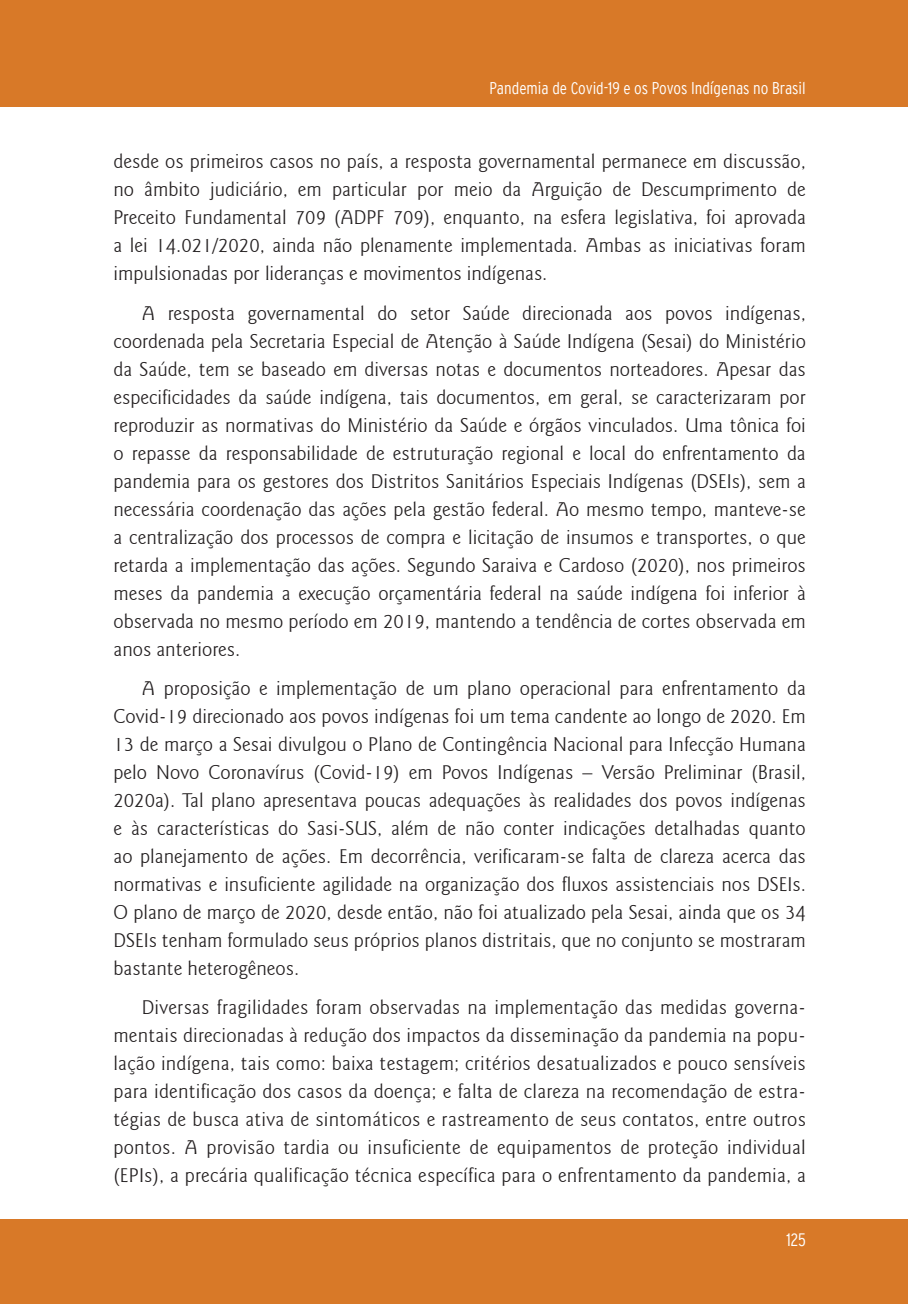
<style>
.page{position:relative;width:908px;height:1304px;background:#fff}
.page>*{position:absolute;margin:0;border:0;box-sizing:border-box;transform-origin:0 0}
.corpo_do_texto{font:300 20px/28px "Goudy Sans IT Cby BT";color:#231f20;text-align:justify}
.t1{font:300 condensed 18px "Interstate";color:#fff}
.t2{font:300 condensed 17px "Interstate";color:#fff}
</style>
<div class="page">
<div style="left:0;top:1219px;width:907px;height:85px;background:#d87928"></div>
<div style="left:0;top:0;width:907px;height:107px;background:#d87928"></div>
<p class="t2" style="left:489px;top:78px;width:317px">Pandemia de Covid-19 e os Povos Indígenas no Brasil</p>
<p class="corpo_do_texto" style="left:113px;top:148px;width:693px">desde os primeiros casos no país, a resposta governamental permanece em discussão, no âmbito judiciário, em particular por meio da Arguição de Descumprimento de Preceito Fundamental 709 (ADPF 709), enquanto, na esfera legislativa, foi aprovada a lei 14.021/2020, ainda não plenamente implementada. Ambas as iniciativas foram impulsionadas por lideranças e movimentos indígenas.</p>
<p class="corpo_do_texto" style="left:113px;top:299px;width:693px;text-indent:28px">A resposta governamental do setor Saúde direcionada aos povos indígenas, coordenada pela Secretaria Especial de Atenção à Saúde Indígena (Sesai) do Ministério da Saúde, tem se baseado em diversas notas e documentos norteadores. Apesar das especificidades da saúde indígena, tais documentos, em geral, se caracterizaram por reproduzir as normativas do Ministério da Saúde e órgãos vinculados. Uma tônica foi o repasse da responsabilidade de estruturação regional e local do enfrentamento da pandemia para os gestores dos Distritos Sanitários Especiais Indígenas (DSEIs), sem a necessária coordenação das ações pela gestão federal. Ao mesmo tempo, manteve-se a centralização dos processos de compra e licitação de insumos e transportes, o que retarda a implementação das ações. Segundo Saraiva e Cardoso (2020), nos primeiros meses da pandemia a execução orçamentária federal na saúde indígena foi inferior à observada no mesmo período em 2019, mantendo a tendência de cortes observada em anos anteriores.</p>
<p class="corpo_do_texto" style="left:113px;top:674px;width:693px;text-indent:28px">A proposição e implementação de um plano operacional para enfrentamento da Covid-19 direcionado aos povos indígenas foi um tema candente ao longo de 2020. Em 13 de março a Sesai divulgou o Plano de Contingência Nacional para Infecção Humana pelo Novo Coronavírus (Covid-19) em Povos Indígenas – Versão Preliminar (Brasil, 2020a). Tal plano apresentava poucas adequações às realidades dos povos indígenas e às características do Sasi-SUS, além de não conter indicações detalhadas quanto ao planejamento de ações. Em decorrência, verificaram-se falta de clareza acerca das normativas e insuficiente agilidade na organização dos fluxos assistenciais nos DSEIs.<br>O plano de março de 2020, desde então, não foi atualizado pela Sesai, ainda que os 34<br>DSEIs tenham formulado seus próprios planos distritais, que no conjunto se mostraram bastante heterogêneos.</p>
<p class="corpo_do_texto" style="left:113px;top:994px;width:693px;text-indent:28px">Diversas fragilidades foram observadas na implementação das medidas governa&shy;mentais direcionadas à redução dos impactos da disseminação da pandemia na popu&shy;lação indígena, tais como: baixa testagem; critérios desatualizados e pouco sensíveis para identificação dos casos da doença; e falta de clareza na recomendação de estra&shy;tégias de busca ativa de sintomáticos e rastreamento de seus contatos, entre outros pontos. A provisão tardia ou insuficiente de equipamentos de proteção individual (EPIs), a precária qualificação técnica específica para o enfrentamento da pandemia, a</p>
<p class="t1" style="left:786px;top:1230px;width:21px">125</p>
</div>
